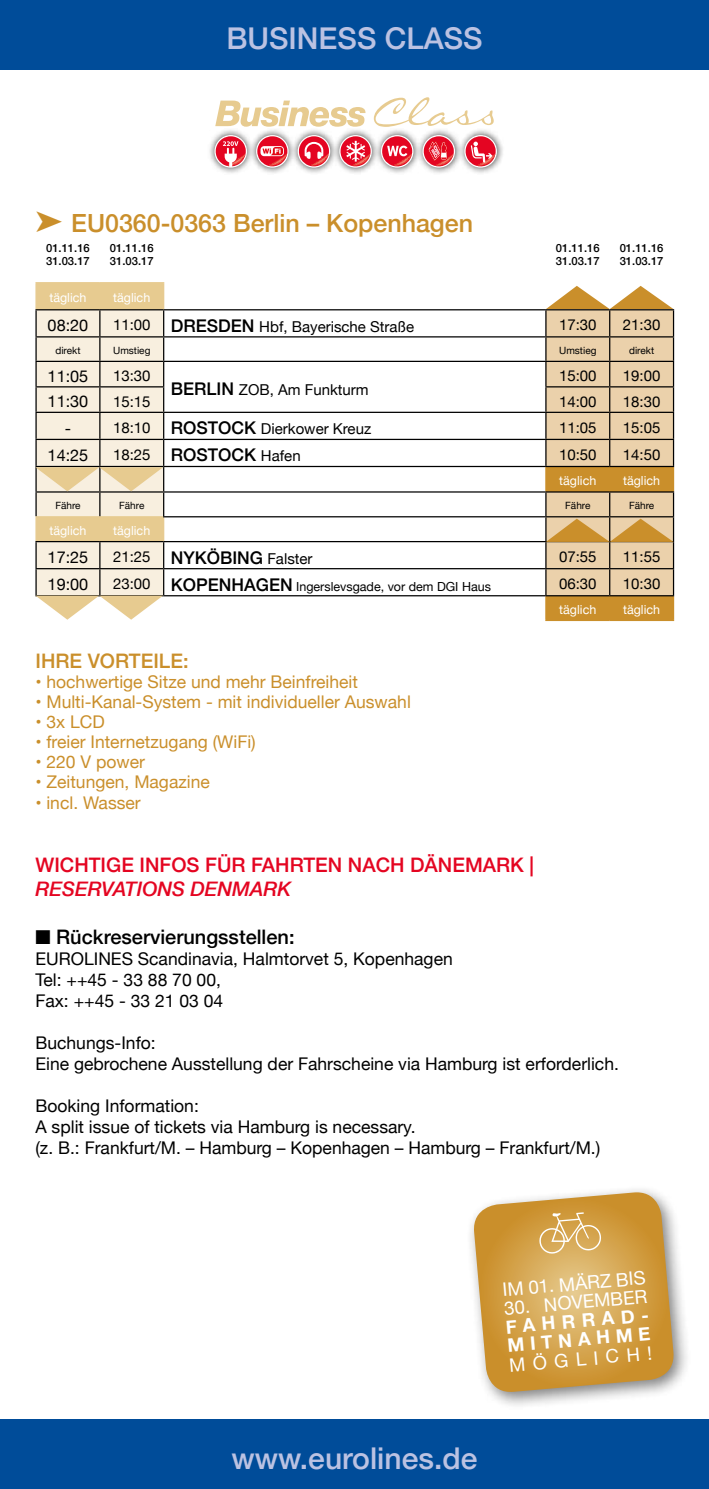
<style>
.page{position:relative;width:709px;height:1489px;background:#fff}
.page>*{position:absolute;margin:0;border:0;box-sizing:border-box;transform-origin:0 0}
.t1{font:500 30px "Helvetica Neue";color:#bbc2e2}
.t2{font:500 25px "Helvetica Neue";color:#ca8f2b}
.t3{font:500 20px "Helvetica Neue";color:#e40521}
.t4{font:500 20px "Helvetica Neue";color:#000}
.t5{font:italic 500 20px "Helvetica Neue";color:#e40521}
.t6{font:500 20px "Helvetica Neue";color:#ca8f2b}
.t7{font:18.5px "Helvetica Neue";color:#fff}
.t8{font:700 18.5px/18.5px "Helvetica Neue";color:#fff}
.t9{font:17.5px/21px "Helvetica Neue";color:#000}
.t10{font:17.5px "Helvetica Neue";color:#ca8f2b}
.t11{font:16.25px "Helvetica Neue";color:#000}
.t12{font:15px "Helvetica Neue";color:#000}
.t13{font:12.5px "Helvetica Neue";color:#fff}
.t14{font:12.5px "Helvetica Neue";color:#000}
.t15{font:500 11.25px/13.5px "Helvetica Neue";color:#000}
.t16{font:10px "Helvetica Neue";color:#000}
.s1{font-weight:500;font-size:17.5px}
.s2{font-size:15px}
</style>
<div class="page">
<div style="left:0;top:0;width:709px;height:69px;background:#004c99"></div>
<div style="left:0;top:1419px;width:709px;height:69px;background:#004c99"></div>
<hr style="left:35px;top:282px;width:65px;height:1px;background:#e7cb90">
<hr style="left:100px;top:282px;width:64px;height:1px;background:#e7cb90">
<hr style="left:545px;top:619px;width:64px;height:2px;background:#ca8f2b">
<hr style="left:609px;top:619px;width:65px;height:2px;background:#ca8f2b">
<hr style="left:164px;top:309px;width:382px;height:1px;background:#000">
<hr style="left:164px;top:336px;width:382px;height:1px;background:#000">
<hr style="left:164px;top:361px;width:382px;height:1px;background:#000">
<hr style="left:164px;top:411px;width:382px;height:2px;background:#000">
<hr style="left:164px;top:568px;width:382px;height:1px;background:#000">
<hr style="left:164px;top:595px;width:382px;height:1px;background:#000">
<hr style="left:164px;top:466px;width:382px;height:1px;background:#000">
<hr style="left:164px;top:491px;width:382px;height:1px;background:#000">
<hr style="left:163px;top:516px;width:383px;height:1px;background:#000">
<hr style="left:164px;top:439px;width:382px;height:1px;background:#000">
<hr style="left:164px;top:541px;width:382px;height:1px;background:#000">
<svg style="left:215px;top:101px;width:151px;height:26px"></svg>
<svg style="left:374px;top:97px;width:119px;height:30px"></svg>
<div style="left:207px;top:128px;width:297px;height:47px;background:#000;opacity:.75"></div>
<svg style="left:214px;top:135px;width:33px;height:33px"></svg>
<svg style="left:381px;top:135px;width:32px;height:33px"></svg>
<svg style="left:382px;top:136px;width:30px;height:30px"></svg>
<svg style="left:339px;top:135px;width:33px;height:33px"></svg>
<svg style="left:340px;top:136px;width:30px;height:30px"></svg>
<svg style="left:298px;top:135px;width:32px;height:33px"></svg>
<svg style="left:299px;top:136px;width:30px;height:30px"></svg>
<svg style="left:256px;top:135px;width:33px;height:33px"></svg>
<svg style="left:257px;top:136px;width:30px;height:30px"></svg>
<svg style="left:464px;top:135px;width:33px;height:33px"></svg>
<svg style="left:465px;top:136px;width:30px;height:30px"></svg>
<svg style="left:422px;top:135px;width:33px;height:33px"></svg>
<svg style="left:423px;top:136px;width:31px;height:30px"></svg>
<svg style="left:215px;top:136px;width:31px;height:31px"></svg>
<svg style="left:35px;top:283px;width:129px;height:336px;background:#e6d9c1"></svg>
<div style="left:466px;top:1184px;width:226px;height:225px;background:#000;opacity:.5"></div>
<svg style="left:545px;top:286px;width:129px;height:334px;background:#d5b788"></svg>
<svg style="left:472px;top:1192px;width:203px;height:201px;background:#d3a75b"></svg>
<h1 class="t1" style="left:226px;top:15px;width:258px">BUSINESS CLASS</h1>
<h2 class="t2" style="left:35px;top:203px;width:439px">➤ EU0360-0363 Berlin – Kopenhagen</h2>
<p class="t15" style="left:46px;top:240px;width:45px">01.11.16<br>31.03.17</p>
<p class="t15" style="left:110px;top:240px;width:45px">01.11.16<br>31.03.17</p>
<p class="t15" style="left:556px;top:240px;width:45px">01.11.16<br>31.03.17</p>
<p class="t15" style="left:619px;top:240px;width:45px">01.11.16<br>31.03.17</p>
<p class="t13" style="left:49px;top:289px;width:39px">täglich</p>
<p class="t13" style="left:113px;top:289px;width:39px">täglich</p>
<p class="t11" style="left:48px;top:313px;width:42px">08:20</p>
<p class="t12" style="left:113px;top:316px;width:302px">11:00 <span class="s1">DRESDEN</span> Hbf, Bayerische Straße</p>
<p class="t12" style="left:559px;top:314px;width:39px">17:30</p>
<p class="t12" style="left:623px;top:314px;width:39px">21:30</p>
<p class="t16" style="left:55px;top:343px;width:27px">direkt</p>
<p class="t16" style="left:113px;top:343px;width:39px">Umstieg</p>
<p class="t16" style="left:559px;top:343px;width:39px">Umstieg</p>
<p class="t16" style="left:629px;top:343px;width:27px">direkt</p>
<p class="t11" style="left:48px;top:364px;width:42px">11:05</p>
<p class="t12" style="left:113px;top:365px;width:39px">13:30</p>
<p class="t12" style="left:171px;top:379px;width:199px"><span class="s1">BERLIN</span> ZOB, Am Funkturm</p>
<p class="t12" style="left:559px;top:365px;width:39px">15:00</p>
<p class="t12" style="left:623px;top:365px;width:39px">19:00</p>
<p class="t11" style="left:48px;top:390px;width:42px">11:30</p>
<p class="t12" style="left:113px;top:390px;width:39px">15:15</p>
<p class="t12" style="left:559px;top:390px;width:39px">14:00</p>
<p class="t12" style="left:623px;top:390px;width:39px">18:30</p>
<p class="t11" style="left:65px;top:416px;width:8px">-</p>
<p class="t12" style="left:113px;top:418px;width:260px">18:10 <span class="s1">ROSTOCK</span> Dierkower Kreuz</p>
<p class="t12" style="left:559px;top:417px;width:39px">11:05</p>
<p class="t12" style="left:623px;top:417px;width:39px">15:05</p>
<p class="t11" style="left:48px;top:443px;width:42px">14:25</p>
<p class="t12" style="left:113px;top:444px;width:189px">18:25 <span class="s1">ROSTOCK</span> Hafen</p>
<p class="t12" style="left:559px;top:444px;width:39px">10:50</p>
<p class="t12" style="left:623px;top:444px;width:39px">14:50</p>
<p class="t13" style="left:559px;top:471px;width:39px">täglich</p>
<p class="t13" style="left:623px;top:471px;width:39px">täglich</p>
<p class="t16" style="left:55px;top:498px;width:27px">Fähre</p>
<p class="t16" style="left:119px;top:498px;width:27px">Fähre</p>
<p class="t16" style="left:565px;top:498px;width:27px">Fähre</p>
<p class="t16" style="left:629px;top:498px;width:27px">Fähre</p>
<p class="t13" style="left:49px;top:521px;width:39px">täglich</p>
<p class="t13" style="left:113px;top:521px;width:39px">täglich</p>
<p class="t11" style="left:48px;top:545px;width:42px">17:25</p>
<p class="t12" style="left:113px;top:547px;width:201px">21:25 <span class="s1">NYKÖBING</span> Falster</p>
<p class="t12" style="left:559px;top:546px;width:39px">07:55</p>
<p class="t12" style="left:623px;top:546px;width:39px">11:55</p>
<p class="t11" style="left:48px;top:572px;width:42px">19:00</p>
<p class="t14" style="left:113px;top:577px;width:379px"><span class="s2">23:00</span> <span class="s1">KOPENHAGEN</span> Ingerslevsgade, vor dem DGI Haus</p>
<p class="t12" style="left:559px;top:573px;width:39px">06:30</p>
<p class="t12" style="left:623px;top:573px;width:39px">10:30</p>
<p class="t13" style="left:559px;top:600px;width:39px">täglich</p>
<p class="t13" style="left:623px;top:600px;width:39px">täglich</p>
<p class="t6" style="left:35px;top:644px;width:155px">IHRE VORTEILE:</p>
<p class="t10" style="left:35px;top:668px;width:324px">• hochwertige Sitze und mehr Beinfreiheit</p>
<p class="t10" style="left:35px;top:688px;width:377px">• Multi-Kanal-System - mit individueller Auswahl</p>
<p class="t10" style="left:35px;top:708px;width:71px">• 3x LCD</p>
<p class="t10" style="left:35px;top:728px;width:222px">• freier Internetzugang (WiFi)</p>
<p class="t10" style="left:35px;top:748px;width:111px">• 220 V power</p>
<p class="t10" style="left:35px;top:768px;width:176px">• Zeitungen, Magazine</p>
<p class="t10" style="left:35px;top:790px;width:107px">• incl. Wasser</p>
<p class="t3" style="left:35px;top:848px;width:500px">WICHTIGE INFOS FÜR FAHRTEN NACH DÄNEMARK |</p>
<p class="t5" style="left:35px;top:871px;width:257px">RESERVATIONS DENMARK</p>
<p class="t4" style="left:35px;top:920px;width:261px">■ Rückreservierungsstellen:</p>
<p class="t9" style="left:35px;top:948px;width:419px">EUROLINES Scandinavia, Halmtorvet 5, Kopenhagen<br>Tel: ++45 - 33 88 70 00,<br>Fax: ++45 - 33 21 03 04</p>
<p class="t9" style="left:35px;top:1032px;width:585px">Buchungs-Info:<br>Eine gebrochene Ausstellung der Fahrscheine via Hamburg ist erforderlich.</p>
<p class="t9" style="left:35px;top:1095px;width:566px">Booking Information:<br>A split issue of tickets via Hamburg is necessary.<br>(z. B.: Frankfurt/M. – Hamburg – Kopenhagen – Hamburg – Frankfurt/M.)</p>
<p class="t7" style="left:501px;top:1276px;width:145px;rotate:-5deg">IM 01. MÄRZ BIS</p>
<p class="t7" style="left:503px;top:1294px;width:145px;rotate:-5deg">30. NOVEMBER</p>
<p class="t8" style="left:505px;top:1318px;width:147px;rotate:-5deg">FAHRRAD-<br>MITNAHME</p>
<p class="t7" style="left:508px;top:1351px;width:145px;rotate:-5deg">MÖGLICH!</p>
<h1 class="t1" style="left:231px;top:1433px;width:247px">www.eurolines.de</h1>
</div>
